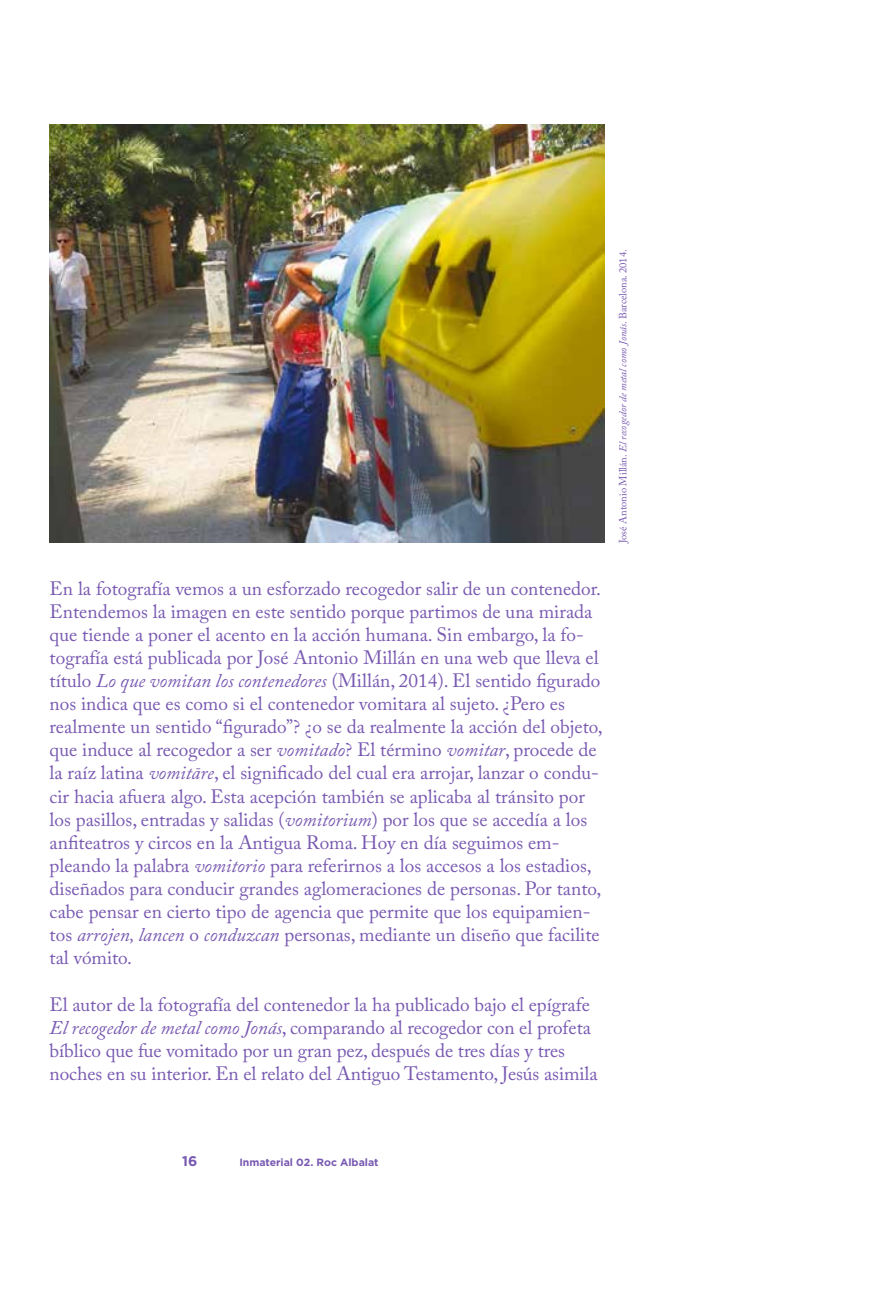
<style>
.page{position:relative;width:893px;height:1290px;background:#fff}
.page>*{position:absolute;margin:0;border:0;box-sizing:border-box;transform-origin:0 0}
.t1{font:19.25px/23.1px "Adobe Caslon Pro";color:#7859b1}
.t2{font:700 14px "Gotham";color:#7859b1}
.t3{font:10.5px "Adobe Caslon Pro";color:#7859b1}
.t4{font:700 10.5px "Gotham";color:#7859b1}
.s1{font-style:italic}
</style>
<div class="page">
<img style="left:50px;top:124px;width:554px;height:418px">
<p class="t1" style="left:50px;top:576px;width:555px">En la fotografía vemos a un esforzado recogedor salir de un contenedor.<br>Entendemos la imagen en este sentido porque partimos de una mirada que tiende a poner el acento en la acción humana. Sin embargo, la fo&shy;tografía está publicada por José Antonio Millán en una web que lleva el título <span class="s1">Lo que vomitan los contenedores</span> (Millán, 2014). El sentido figurado nos indica que es como si el contenedor vomitara al sujeto. ¿Pero es realmente un sentido “figurado”? ¿o se da realmente la acción del objeto, que induce al recogedor a ser <span class="s1">vomitado</span>? El término <span class="s1">vomitar</span>, procede de la raíz latina <span class="s1">vomitāre</span>, el significado del cual era arrojar, lanzar o condu&shy;cir hacia afuera algo. Esta acepción también se aplicaba al tránsito por los pasillos, entradas y salidas (<span class="s1">vomitorium</span>) por los que se accedía a los anfiteatros y circos en la Antigua Roma. Hoy en día seguimos em&shy;pleando la palabra <span class="s1">vomitorio</span> para referirnos a los accesos a los estadios, diseñados para conducir grandes aglomeraciones de personas. Por tanto, cabe pensar en cierto tipo de agencia que permite que los equipamien&shy;tos <span class="s1">arrojen, lancen</span> o <span class="s1">conduzcan</span> personas, mediante un diseño que facilite tal vómito.</p>
<p class="t1" style="left:50px;top:992px;width:549px">El autor de la fotografía del contenedor la ha publicado bajo el epígrafe <span class="s1">El recogedor de metal como Jonás</span>, comparando al recogedor con el profeta bíblico que fue vomitado por un gran pez, después de tres días y tres noches en su interior. En el relato del Antiguo Testamento, Jesús asimila</p>
<p class="t3" style="left:617px;top:543px;width:295px;rotate:-90deg">José Antonio Millán. <span class="s1">El recogedor de metal como Jonás</span>. Barcelona. 2014.</p>
<p class="t2" style="left:182px;top:1152px;width:17px">16</p>
<p class="t4" style="left:239px;top:1155px;width:141px">Inmaterial 02. Roc Albalat</p>
</div>
